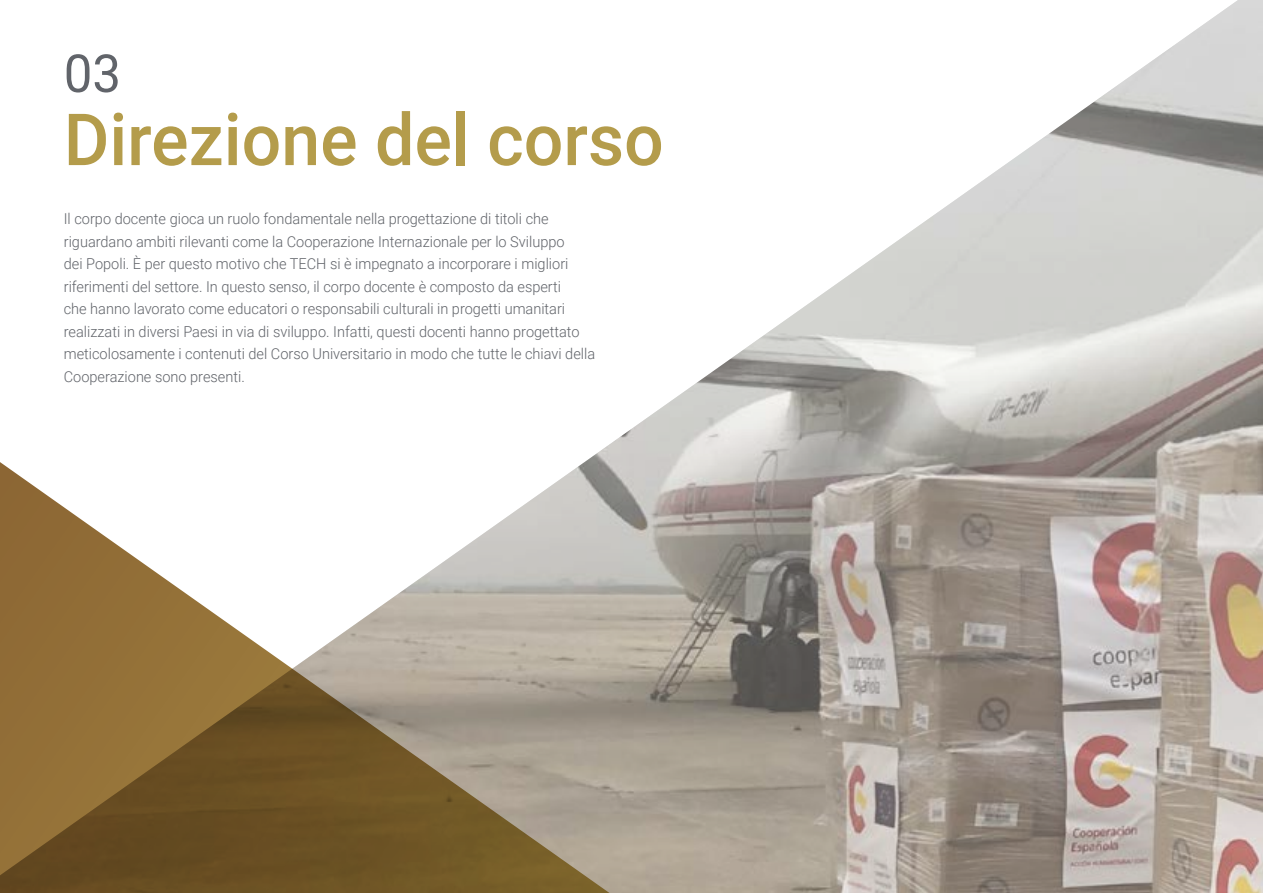
<style>
.page{position:relative;width:1263px;height:893px;background:#fff}
.page>*{position:absolute;margin:0;border:0;box-sizing:border-box;transform-origin:0 0}
.t1{font:500 72px "Roboto";color:#b49c4b}
.t2{font:52.5px "Roboto";color:#61646a}
.t3{font:300 15px/22.5px "Roboto";color:#61646a}
</style>
<div class="page">
<img style="left:606px;top:0;width:657px;height:893px">
<svg style="left:0;top:447px;width:640px;height:446px"></svg>
<h2 class="t2" style="left:64px;top:37px;width:59px">03</h2>
<h1 class="t1" style="left:64px;top:89px;width:601px">Direzione del corso</h1>
<p class="t3" style="left:64px;top:207px;width:533px">Il corpo docente gioca un ruolo fondamentale nella progettazione di titoli che riguardano ambiti rilevanti come la Cooperazione Internazionale per lo Sviluppo<br>dei Popoli. È per questo motivo che TECH si è impegnato a incorporare i migliori riferimenti del settore. In questo senso, il corpo docente è composto da esperti<br>che hanno lavorato come educatori o responsabili culturali in progetti umanitari realizzati in diversi Paesi in via di sviluppo. Infatti, questi docenti hanno progettato meticolosamente i contenuti del Corso Universitario in modo che tutte le chiavi della Cooperazione sono presenti.</p>
</div>
